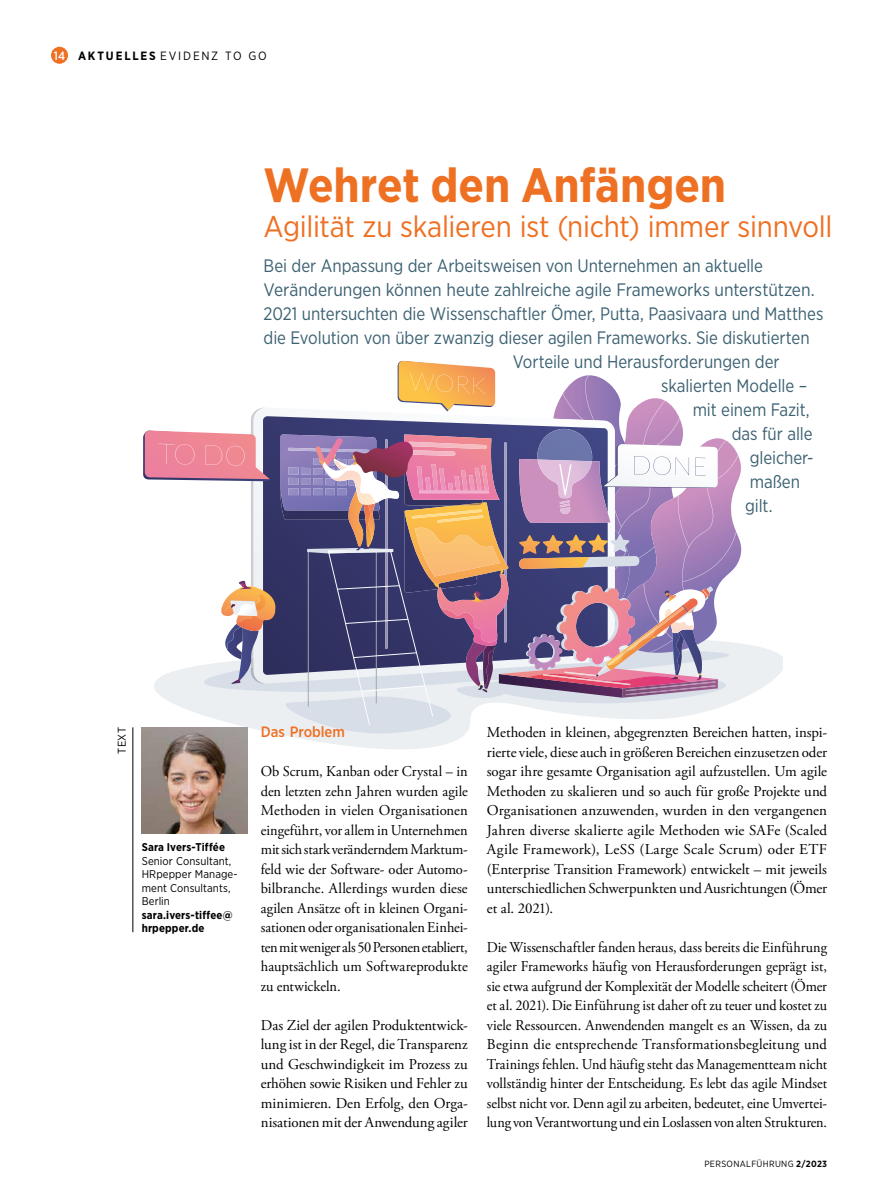
<style>
.page{position:relative;width:893px;height:1191px;background:#fff}
.page>*{position:absolute;margin:0;border:0;box-sizing:border-box;transform-origin:0 0}
.t1{font:700 48px "Gotham Narrow";color:#ee7023}
.t2{font:30px "Gotham Narrow";letter-spacing:-.01em;color:#ee7023}
.t3{font:18px "Gotham Narrow";letter-spacing:-.005em;color:#3c6172;scale:.96 1}
.t4{font:18px "Gotham Narrow";letter-spacing:-.005em;color:#3c6172}
.t5{font:15px/19.5px "Adobe Garamond Pro";letter-spacing:-.005em;color:#000;text-align:justify}
.t6{font:15px/19.5px "Adobe Garamond Pro";letter-spacing:-.005em;color:#000;text-align:justify;scale:.95 1}
.t7{font:15px/19.5px "Adobe Garamond Pro";letter-spacing:-.005em;color:#000;text-align:justify;scale:.96 1}
.t8{font:500 15px "Gotham Narrow";color:#ee7023}
.t9{font:12px "Gotham Narrow";letter-spacing:.145em;color:#000}
.t10{font:500 12px "Gotham Narrow";color:#fff}
.t11{font:11.25px/13.5px "Gotham Narrow";letter-spacing:.01em;color:#000}
.t12{font:700 11.25px/13.5px "Gotham Narrow";letter-spacing:.015em;color:#000}
.t13{font:9px "Gotham Narrow";letter-spacing:.04em;color:#000}
.s1{font-weight:700}
</style>
<div class="page">
<div style="left:51px;top:47px;width:17px;height:17px;background:#ee7023;border-radius:50%"></div>
<svg style="left:275px;top:644px;width:507px;height:105px"></svg>
<svg style="left:143px;top:361px;width:601px;height:372px"></svg>
<img style="left:142px;top:727px;width:106px;height:106px">
<hr style="left:133px;top:727px;width:1px;height:205px;background:#000">
<p class="t10" style="left:54px;top:48px;width:13px">14</p>
<p class="t9" style="left:78px;top:48px;width:190px"><span class="s1">AKTUELLES</span> EVIDENZ TO GO</p>
<h1 class="t1" style="left:264px;top:154px;width:464px">Wehret den Anfängen</h1>
<h2 class="t2" style="left:264px;top:208px;width:570px">Agilität zu skalieren ist (nicht) immer sinnvoll</h2>
<p class="t3" style="left:264px;top:254px;width:522px">Bei der Anpassung der Arbeitsweisen von Unternehmen an aktuelle</p>
<p class="t4" style="left:264px;top:278px;width:553px">Veränderungen können heute zahlreiche agile Frameworks unterstützen.</p>
<p class="t3" style="left:264px;top:302px;width:585px">2021 untersuchten die Wissenschaftler Ömer, Putta, Paasivaara und Matthes</p>
<p class="t3" style="left:264px;top:326px;width:570px">die Evolution von über zwanzig dieser agilen Frameworks. Sie diskutierten</p>
<p class="t3" style="left:513px;top:350px;width:280px">Vorteile und Herausforderungen der</p>
<p class="t3" style="left:661px;top:374px;width:154px">skalierten Modelle –</p>
<p class="t3" style="left:693px;top:398px;width:123px">mit einem Fazit,</p>
<p class="t3" style="left:732px;top:422px;width:86px">das für alle</p>
<p class="t3" style="left:750px;top:446px;width:66px">gleicher-</p>
<p class="t3" style="left:750px;top:470px;width:54px">maßen</p>
<p class="t3" style="left:745px;top:494px;width:30px">gilt.</p>
<p class="t11" style="left:115px;top:753px;width:28px;rotate:-90deg">TEXT</p>
<p class="t12" style="left:142px;top:840px;width:85px">Sara Ivers-Tiffée</p>
<p class="t11" style="left:142px;top:853px;width:98px">Senior Consultant,<br>HRpepper Manage&shy;ment Consultants,<br>Berlin</p>
<p class="t12" style="left:142px;top:908px;width:92px">sara.ivers-tiffee@ hrpepper.de</p>
<p class="t8" style="left:261px;top:722px;width:86px">Das Problem</p>
<p class="t7" style="left:261px;top:762px;width:217px">Ob Scrum, Kanban oder Crystal – in den letzten zehn Jahren wurden agile Methoden in vielen Organisationen eingeführt, vor allem in Unternehmen mit sich stark veränderndem Marktum&shy;feld wie der Software- oder Automo&shy;bilbranche. Allerdings wurden diese agilen Ansätze oft in kleinen Organi&shy;sationen oder organisationalen Einhei&shy;ten mit weniger als 50 Personen etabliert, hauptsächlich um Softwareprodukte zu entwickeln.</p>
<p class="t5" style="left:261px;top:1015px;width:208px">Das Ziel der agilen Produktentwick&shy;lung ist in der Regel, die Transparenz und Geschwindigkeit im Prozess zu erhöhen sowie Risiken und Fehler zu minimieren. Den Erfolg, den Orga&shy;nisationen mit der Anwendung agiler</p>
<p class="t5" style="left:487px;top:723px;width:342px">Methoden in kleinen, abgegrenzten Bereichen hatten, inspi&shy;rierte viele, diese auch in größeren Bereichen einzusetzen oder sogar ihre gesamte Organisation agil aufzustellen. Um agile Methoden zu skalieren und so auch für große Projekte und Organisationen anzuwenden, wurden in den vergangenen Jahren diverse skalierte agile Methoden wie SAFe (Scaled Agile Framework), LeSS (Large Scale Scrum) oder ETF (Enterprise Transition Framework) entwickelt – mit jeweils unterschiedlichen Schwerpunkten und Ausrichtungen (Ömer et al. 2021).</p>
<p class="t6" style="left:487px;top:938px;width:360px">Die Wissenschaftler fanden heraus, dass bereits die Einführung agiler Frameworks häufig von Herausforderungen geprägt ist, sie etwa aufgrund der Komplexität der Modelle scheitert (Ömer et al. 2021). Die Einführung ist daher oft zu teuer und kostet zu viele Ressourcen. Anwendenden mangelt es an Wissen, da zu Beginn die entsprechende Transformationsbegleitung und Trainings fehlen. Und häufig steht das Managementteam nicht vollständig hinter der Entscheidung. Es lebt das agile Mindset selbst nicht vor. Denn agil zu arbeiten, bedeutet, eine Umvertei&shy;lung von Verantwortung und ein Loslassen von alten Strukturen.</p>
<p class="t13" style="left:704px;top:1157px;width:124px">PERSONALFÜHRUNG <span class="s1">2/2023</span></p>
</div>
